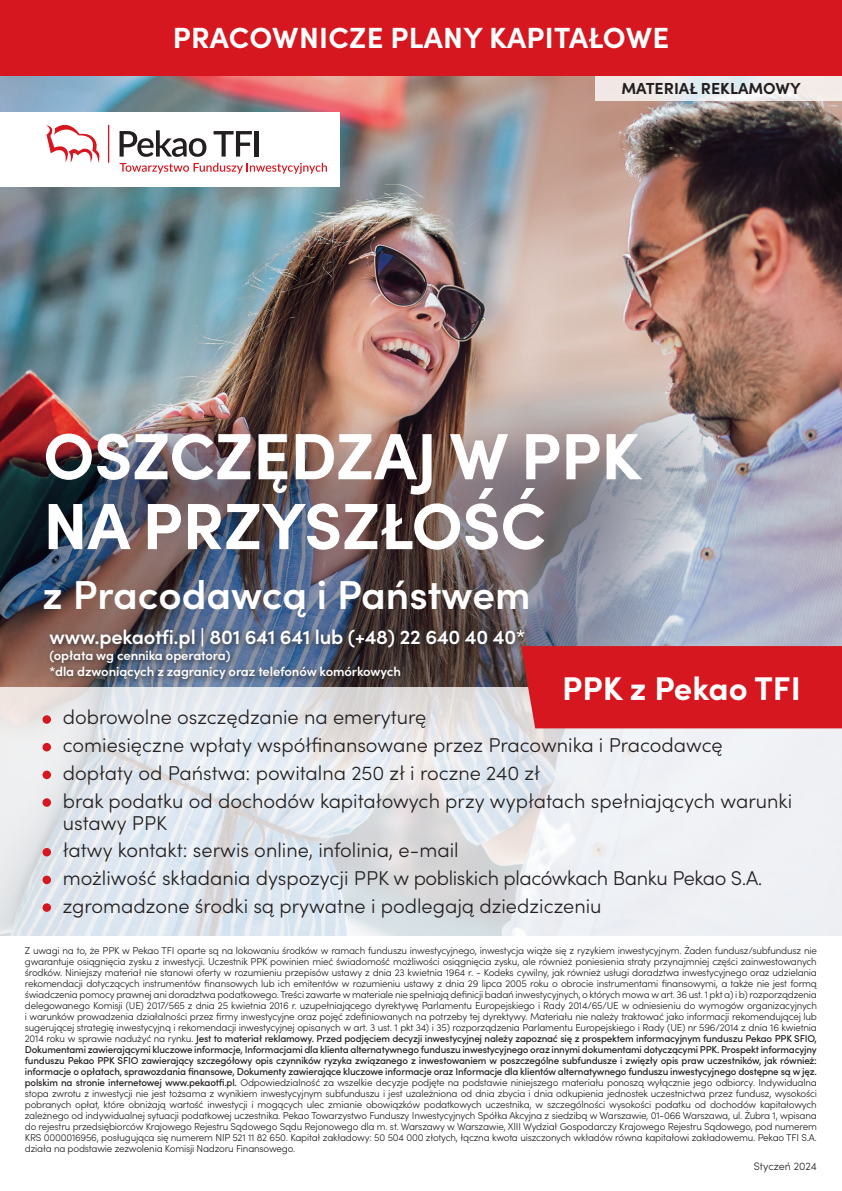
<style>
.page{position:relative;width:842px;height:1191px;background:#fff}
.page>*{position:absolute;margin:0;border:0;box-sizing:border-box;transform-origin:0 0}
.t1{font:700 65.5px/69.8px "Sofia Pro";letter-spacing:-.005em;color:#fff}
.t2{font:600 40.5px "Sofia Pro";color:#fff}
.t3{font:700 32.9px "Sofia Pro";color:#fff}
.t4{font:700 29.2px "Sofia Pro";letter-spacing:.01em;color:#fff}
.t5{font:600 20.1px "Sofia Pro";letter-spacing:-.01em;color:#fff}
.t6{font:300 20px/22px "Sofia Pro";color:#231f20}
.t7{font:700 16px "Sofia Pro";color:#231f20}
.t8{font:600 13.1px "Sofia Pro";letter-spacing:-.01em;color:#fff}
.t9{font:300 10.9px "Sofia Pro";color:#231f20}
.t10{font:300 10px/11px "Sofia Pro";letter-spacing:-.02em;color:#231f20;text-align:justify}
.s1{font-weight:500}
</style>
<div class="page">
<img style="left:0;top:75px;width:842px;height:612px">
<svg style="left:0;top:687px;width:842px;height:248px;fill:#e9ebf1"></svg>
<div style="left:521px;top:646px;width:321px;height:82px;background:#d7171f"></div>
<div style="left:46px;top:624px;width:486px;height:62px;background:#231f20;opacity:.75"></div>
<div style="left:43px;top:715px;width:8px;height:8px;background:#d7171f;border-radius:50%"></div>
<div style="left:43px;top:743px;width:8px;height:8px;background:#d7171f;border-radius:50%"></div>
<div style="left:43px;top:770px;width:8px;height:9px;background:#d7171f;border-radius:50%"></div>
<div style="left:43px;top:798px;width:8px;height:8px;background:#d7171f;border-radius:50%"></div>
<div style="left:43px;top:848px;width:8px;height:8px;background:#d7171f;border-radius:50%"></div>
<div style="left:43px;top:875px;width:8px;height:9px;background:#d7171f;border-radius:50%"></div>
<div style="left:43px;top:903px;width:8px;height:9px;background:#d7171f;border-radius:50%"></div>
<svg style="left:595px;top:75px;width:247px;height:25px;fill:#f1ecea"></svg>
<div style="left:0;top:0;width:842px;height:75px;background:#d7171f"></div>
<div style="left:0;top:112px;width:339px;height:74px;background:#fff"></div>
<svg style="left:120px;top:163px;width:207px;height:11px"></svg>
<hr style="left:108px;top:125px;width:1px;height:38px;background:#d7171f">
<svg style="left:46px;top:124px;width:54px;height:39px"></svg>
<svg style="left:120px;top:130px;width:86px;height:27px"></svg>
<svg style="left:214px;top:131px;width:38px;height:26px"></svg>
<hr style="left:255px;top:131px;width:4px;height:26px;background:#231f20">
<p class="t4" style="left:173px;top:15px;width:498px">PRACOWNICZE PLANY KAPITAŁOWE</p>
<p class="t7" style="left:621px;top:76px;width:181px">MATERIAŁ REKLAMOWY</p>
<p class="t1" style="left:43px;top:416px;width:599px">OSZCZĘDZAJ W PPK<br>NA PRZYSZŁOŚĆ</p>
<p class="t2" style="left:43px;top:564px;width:489px">z Pracodawcą i Państwem</p>
<p class="t5" style="left:50px;top:622px;width:477px">www.pekaotfi.pl | 801 641 641 lub (+48) 22 640 40 40*</p>
<p class="t8" style="left:50px;top:645px;width:182px">(opłata wg cennika operatora)</p>
<p class="t8" style="left:50px;top:661px;width:353px">*dla dzwoniących z zagranicy oraz telefonów komórkowych</p>
<p class="t3" style="left:562px;top:663px;width:240px">PPK z Pekao TFI</p>
<p class="t6" style="left:63px;top:705px;width:365px">dobrowolne oszczędzanie na emeryturę</p>
<p class="t6" style="left:63px;top:733px;width:661px">comiesięczne wpłaty współfinansowane przez Pracownika i Pracodawcę</p>
<p class="t6" style="left:63px;top:760px;width:479px">dopłaty od Państwa: powitalna 250 zł i roczne 240 zł</p>
<p class="t6" style="left:63px;top:788px;width:731px">brak podatku od dochodów kapitałowych przy wypłatach spełniających warunki ustawy PPK</p>
<p class="t6" style="left:63px;top:838px;width:397px">łatwy kontakt: serwis online, infolinia, e-mail</p>
<p class="t6" style="left:63px;top:865px;width:701px">możliwość składania dyspozycji PPK w pobliskich placówkach Banku Pekao S.A.</p>
<p class="t6" style="left:63px;top:893px;width:540px">zgromadzone środki są prywatne i podlegają dziedziczeniu</p>
<p class="t10" style="left:25px;top:944px;width:794px">Z uwagi na to, że PPK w Pekao TFI oparte są na lokowaniu środków w ramach funduszu inwestycyjnego, inwestycja wiąże się z ryzykiem inwestycyjnym. Żaden fundusz/subfundusz nie gwarantuje osiągnięcia zysku z inwestycji. Uczestnik PPK powinien mieć świadomość możliwości osiągnięcia zysku, ale również poniesienia straty przynajmniej części zainwestowanych środków. Niniejszy materiał nie stanowi oferty w rozumieniu przepisów ustawy z dnia 23 kwietnia 1964 r. - Kodeks cywilny, jak również usługi doradztwa inwestycyjnego oraz udzielania rekomendacji dotyczących instrumentów finansowych lub ich emitentów w rozumieniu ustawy z dnia 29 lipca 2005 roku o obrocie instrumentami finansowymi, a także nie jest formą świadczenia pomocy prawnej ani doradztwa podatkowego. Treści zawarte w materiale nie spełniają definicji badań inwestycyjnych, o których mowa w art. 36 ust. 1 pkt a) i b) rozporządzenia delegowanego Komisji (UE) 2017/565 z dnia 25 kwietnia 2016 r. uzupełniającego dyrektywę Parlamentu Europejskiego i Rady 2014/65/UE w odniesieniu do wymogów organizacyjnych i warunków prowadzenia działalności przez firmy inwestycyjne oraz pojęć zdefiniowanych na potrzeby tej dyrektywy. Materiału nie należy traktować jako informacji rekomendującej lub sugerującej strategię inwestycyjną i rekomendacji inwestycyjnej opisanych w art. 3 ust. 1 pkt 34) i 35) rozporządzenia Parlamentu Europejskiego i Rady (UE) nr 596/2014 z dnia 16 kwietnia 2014 roku w sprawie nadużyć na rynku. <span class="s1">Jest to materiał reklamowy. Przed podjęciem decyzji inwestycyjnej należy zapoznać się z prospektem informacyjnym funduszu Pekao PPK SFIO, Dokumentami zawierającymi kluczowe informacje, Informacjami dla klienta alternatywnego funduszu inwestycyjnego oraz innymi dokumentami dotyczącymi PPK. Prospekt informacyjny funduszu Pekao PPK SFIO zawierający szczegółowy opis czynników ryzyka związanego z inwestowaniem w poszczególne subfundusze i zwięzły opis praw uczestników, jak również: informacje o opłatach, sprawozdania finansowe, Dokumenty zawierające kluczowe informacje oraz Informacje dla klientów alternatywnego funduszu inwestycyjnego dostępne są w jęz. polskim na stronie internetowej www.pekaotfi.pl.</span> Odpowiedzialność za wszelkie decyzje podjęte na podstawie niniejszego materiału ponoszą wyłącznie jego odbiorcy. Indywidualna stopa zwrotu z inwestycji nie jest tożsama z wynikiem inwestycyjnym subfunduszu i jest uzależniona od dnia zbycia i dnia odkupienia jednostek uczestnictwa przez fundusz, wysokości pobranych opłat, które obniżają wartość inwestycji i mogących ulec zmianie obowiązków podatkowych uczestnika, w szczególności wysokości podatku od dochodów kapitałowych zależnego od indywidualnej sytuacji podatkowej uczestnika. Pekao Towarzystwo Funduszy Inwestycyjnych Spółka Akcyjna z siedzibą w Warszawie, 01-066 Warszawa, ul. Żubra 1, wpisana do rejestru przedsiębiorców Krajowego Rejestru Sądowego Sądu Rejonowego dla m. st. Warszawy w Warszawie, XIII Wydział Gospodarczy Krajowego Rejestru Sądowego, pod numerem KRS 0000016956, posługująca się numerem NIP 521 11 82 650. Kapitał zakładowy: 50 504 000 złotych, łączna kwota uiszczonych wkładów równa kapitałowi zakładowemu. Pekao TFI S.A. działa na podstawie zezwolenia Komisji Nadzoru Finansowego.</p>
<p class="t9" style="left:754px;top:1158px;width:65px">Styczeń 2024</p>
</div>
